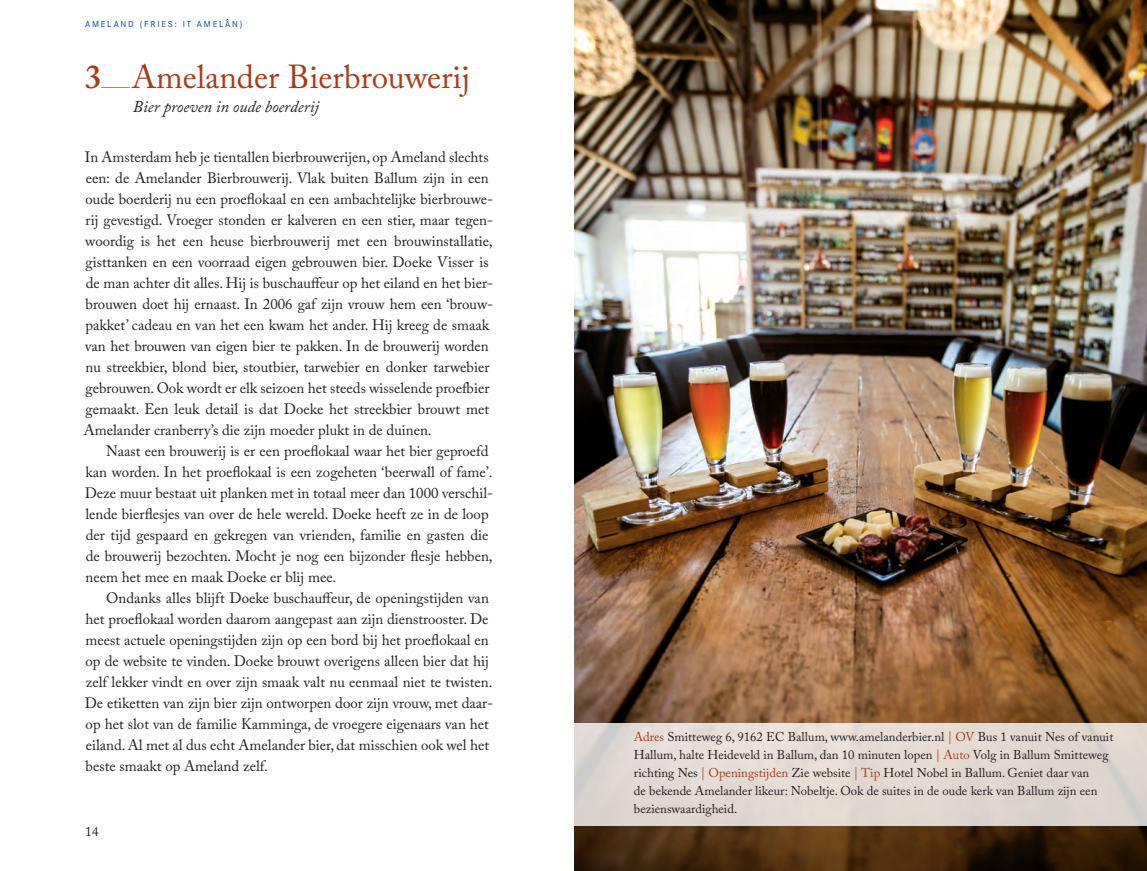
<style>
.page{position:relative;width:1147px;height:871px;background:#fff}
.page>*{position:absolute;margin:0;border:0;box-sizing:border-box;transform-origin:0 0}
.t1{font:33px "Adobe Caslon Pro";color:#a43d1c}
.t2{font:600 33px "Adobe Caslon Pro";color:#a43d1c}
.t3{font:italic 16.5px "Adobe Caslon Pro";color:#231f20}
.t4{font:15px/21px "Adobe Caslon Pro";color:#231f20}
.t5{font:13.5px "Adobe Caslon Pro";color:#231f20}
.t6{font:13.5px "Adobe Caslon Pro";color:#a43d1c;scale:2.1 1}
.t7{font:12.75px/18px "Adobe Caslon Pro";color:#231f20}
.t8{font:500 9px "Corporate S";letter-spacing:.2em;color:#1855a5}
.s1{color:#a43d1c}
</style>
<div class="page">
<img style="left:574px;top:0;width:572px;height:870px">
<div style="left:574px;top:722px;width:572px;height:103px;background:#e1d9d2"></div>
<p class="t8" style="left:85px;top:18px;width:159px">AMELAND (FRIES: IT AMELÂN)</p>
<h1 class="t1" style="left:132px;top:57px;width:340px">Amelander Bierbrouwerij</h1>
<p class="t3" style="left:133px;top:97px;width:188px">Bier proeven in oude boerderij</p>
<p class="t4" style="left:84px;top:146px;width:411px">In Amsterdam heb je tientallen bierbrouwerijen, op Ameland slechts een: de Amelander Bierbrouwerij. Vlak buiten Ballum zijn in een oude boerderij nu een proeflokaal en een ambachtelijke bierbrouwe&shy;rij gevestigd. Vroeger stonden er kalveren en een stier, maar tegen&shy;woordig is het een heuse bierbrouwerij met een brouwinstallatie, gisttanken en een voorraad eigen gebrouwen bier. Doeke Visser is de man achter dit alles. Hij is buschauffeur op het eiland en het bier&shy;brouwen doet hij ernaast. In 2006 gaf zijn vrouw hem een ‘brouw&shy;pakket’ cadeau en van het een kwam het ander. Hij kreeg de smaak van het brouwen van eigen bier te pakken. In de brouwerij worden nu streekbier, blond bier, stoutbier, tarwebier en donker tarwebier gebrouwen. Ook wordt er elk seizoen het steeds wisselende proefbier gemaakt. Een leuk detail is dat Doeke het streekbier brouwt met Amelander cranberry’s die zijn moeder plukt in de duinen.</p>
<p class="t4" style="left:85px;top:440px;width:410px;text-indent:21px">Naast een brouwerij is er een proeflokaal waar het bier geproefd kan worden. In het proeflokaal is een zogeheten ‘beerwall of fame’.<br>Deze muur bestaat uit planken met in totaal meer dan 1000 verschil&shy;lende bierflesjes van over de hele wereld. Doeke heeft ze in de loop der tijd gespaard en gekregen van vrienden, familie en gasten die de brouwerij bezochten. Mocht je nog een bijzonder flesje hebben, neem het mee en maak Doeke er blij mee.</p>
<p class="t4" style="left:85px;top:587px;width:410px;text-indent:22px">Ondanks alles blijft Doeke buschauffeur, de openingstijden van het proeflokaal worden daarom aangepast aan zijn dienstrooster. De meest actuele openingstijden zijn op een bord bij het proeflokaal en op de website te vinden. Doeke brouwt overigens alleen bier dat hij zelf lekker vindt en over zijn smaak valt nu eenmaal niet te twisten.<br>De etiketten van zijn bier zijn ontworpen door zijn vrouw, met daar&shy;op het slot van de familie Kamminga, de vroegere eigenaars van het eiland. Al met al dus echt Amelander bier, dat misschien ook wel het beste smaakt op Ameland zelf.</p>
<h1 class="t2" style="left:85px;top:57px;width:18px">3</h1>
<p class="t6" style="left:102px;top:74px;width:15px">__</p>
<p class="t5" style="left:85px;top:823px;width:15px">14</p>
<p class="t7" style="left:634px;top:727px;width:481px"><span class="s1">Adres</span> Smitteweg 6, 9162 EC Ballum, www.amelanderbier.nl <span class="s1">| OV</span> Bus 1 vanuit Nes of vanuit Hallum, halte Heideveld in Ballum, dan 10 minuten lopen <span class="s1">| Auto</span> Volg in Ballum Smitteweg richting Nes <span class="s1">| Openingstijden</span> Zie website <span class="s1">| Tip</span> Hotel Nobel in Ballum. Geniet daar van<br>de bekende Amelander likeur: Nobeltje. Ook de suites in de oude kerk van Ballum zijn een bezienswaardigheid.</p>
</div>
